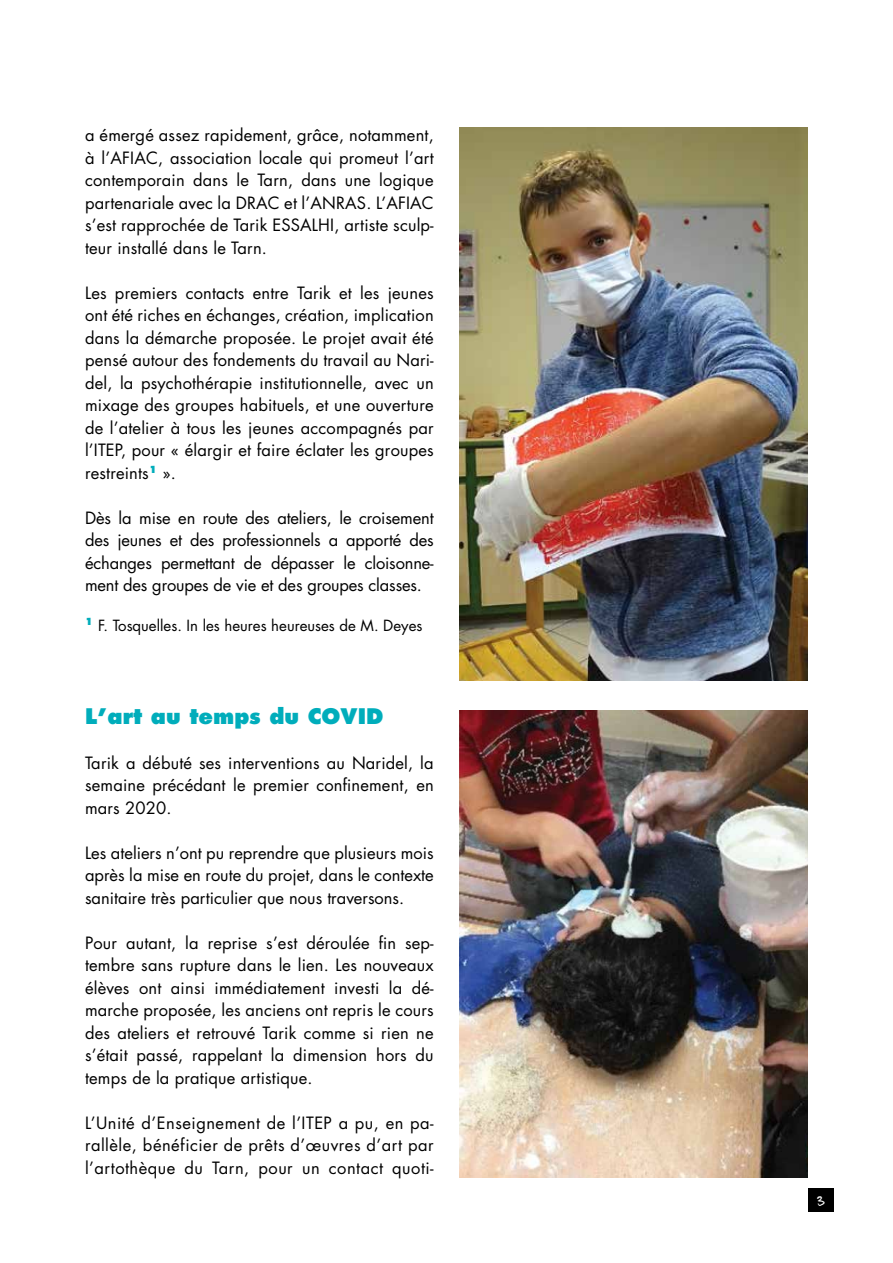
<style>
.page{position:relative;width:893px;height:1263px;background:#fff}
.page>*{position:absolute;margin:0;border:0;box-sizing:border-box;transform-origin:0 0}
.t1{font:800 21px "Futura";color:#00adbb}
.t2{font:16.5px/22.5px "Futura Std";letter-spacing:.01em;color:#000;text-align:justify}
.t3{font:15px "Futura Std";color:#000}
.t4{font:15px "Virginie";color:#fff}
</style>
<div class="page">
<div style="left:808px;top:1188px;width:26px;height:24px;background:#000"></div>
<img style="left:459px;top:128px;width:349px;height:552px">
<img style="left:459px;top:710px;width:349px;height:468px">
<p class="t2" style="left:85px;top:124px;width:350px">a émergé assez rapidement, grâce, notamment, à l’AFIAC, association locale qui promeut l’art contemporain dans le Tarn, dans une logique partenariale avec la DRAC et l’ANRAS. L’AFIAC s’est rapprochée de Tarik Essalhi</p>
<p class="t2" style="left:334px;top:214px;width:101px">, artiste sculp-</p>
<p class="t2" style="left:85px;top:237px;width:183px">teur installé dans le Tarn.</p>
<p class="t2" style="left:85px;top:282px;width:350px">Les premiers contacts entre Tarik et les jeunes ont été riches en échanges, création, implication dans la démarche proposée. Le projet avait été pensé autour des fondements du travail au Nari&shy;del, la psychothérapie institutionnelle, avec un mixage des groupes habituels, et une ouverture de l’atelier à tous les jeunes accompagnés par l’ITEP, pour « élargir et faire éclater les groupes restreints<sup>1</sup> ».</p>
<p class="t2" style="left:85px;top:507px;width:350px">Dès la mise en route des ateliers, le croisement des jeunes et des professionnels a apporté des échanges permettant de dépasser le cloisonne&shy;ment des groupes de vie et des groupes classes.</p>
<p class="t3" style="left:85px;top:616px;width:339px"><sup>1</sup> F. Tosquelles. In les heures heureuses de M. Deyes</p>
<p class="t1" style="left:85px;top:703px;width:286px">L’art au temps du COVID</p>
<p class="t2" style="left:85px;top:752px;width:350px">Tarik a débuté ses interventions au Naridel, la semaine précédant le premier confinement, en mars 2020.</p>
<p class="t2" style="left:85px;top:842px;width:350px">Les ateliers n’ont pu reprendre que plusieurs mois après la mise en route du projet, dans le contexte sanitaire très particulier que nous traversons.</p>
<p class="t2" style="left:85px;top:932px;width:350px">Pour autant, la reprise s’est déroulée fin sep&shy;tembre sans rupture dans le lien. Les nouveaux élèves ont ainsi immédiatement investi la dé&shy;marche proposée, les anciens ont repris le cours des ateliers et retrouvé Tarik comme si rien ne s’était passé, rappelant la dimension hors du temps de la pratique artistique.</p>
<p class="t2" style="left:85px;top:1112px;width:350px">L’Unité d’Enseignement de l’ITEP a pu, en pa&shy;rallèle, bénéficier de prêts d’œuvres d’art par l’artothèque du Tarn, pour un contact quoti-</p>
<p class="t4" style="left:817px;top:1191px;width:10px">3</p>
</div>
